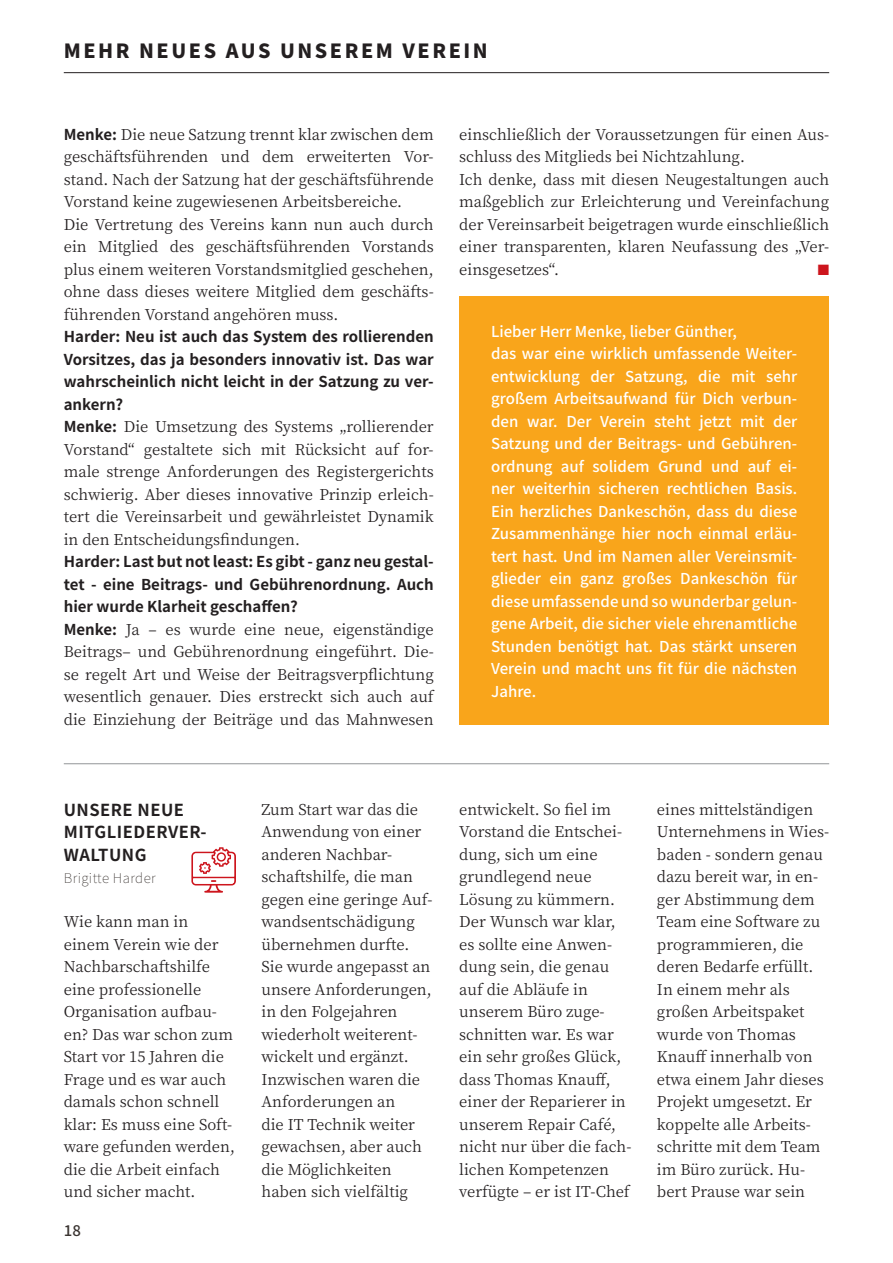
<style>
.page{position:relative;width:893px;height:1263px;background:#fff}
.page>*{position:absolute;margin:0;border:0;box-sizing:border-box;transform-origin:0 0}
.t1{font:900 19.5px "Noto Sans JP";letter-spacing:.13em;color:#231f20}
.t2{font:700 16.5px/22.5px "Noto Sans JP";letter-spacing:.03em;color:#231f20}
.t3{font:15px/22.5px "Noto Serif JP";color:#231f20}
.t4{font:500 15px/22.5px "Noto Sans JP";color:#fff}
.t5{font:700 15px/22.5px "Noto Sans JP";color:#231f20;text-align:justify}
.t6{font:500 15px "Noto Sans JP";color:#3b3532}
.t7{font:15px "Zapf Dingbats ITC";color:#cd151d}
.t8{font:100 13.5px "Noto Sans JP";letter-spacing:.03em;color:#3b3532}
.s1{font-family:"Noto Sans JP";font-weight:700}
</style>
<div class="page">
<hr style="left:64px;top:72px;width:765px;height:1px;background:#231f20">
<div style="left:459px;top:297px;width:370px;height:428px;background:#f9a51b"></div>
<hr style="left:64px;top:763px;width:765px;height:1px;background:#939598">
<svg style="left:191px;top:847px;width:45px;height:46px"></svg>
<h1 class="t1" style="left:64px;top:40px;width:426px">MEHR NEUES AUS UNSEREM VEREIN</h1>
<p class="t3" style="left:64px;top:123px;width:371px"><span class="s1">Menke:</span> Die neue Satzung trennt klar zwischen dem geschäftsführenden und dem erweiterten Vor&shy;stand. Nach der Satzung hat der geschäftsführende Vorstand keine zugewiesenen Arbeitsbereiche.<br>Die Vertretung des Vereins kann nun auch durch ein Mitglied des geschäftsführenden Vorstands plus einem weiteren Vorstandsmitglied geschehen, ohne dass dieses weitere Mitglied dem geschäfts&shy;führenden Vorstand angehören muss.</p>
<p class="t5" style="left:64px;top:326px;width:371px">Harder: Neu ist auch das System des rollierenden Vorsitzes, das ja besonders innovativ ist. Das war wahrscheinlich nicht leicht in der Satzung zu ver&shy;ankern?</p>
<p class="t3" style="left:64px;top:416px;width:371px;text-align:justify"><span class="s1">Menke:</span> Die Umsetzung des Systems „rollierender Vorstand“ gestaltete sich mit Rücksicht auf for&shy;male strenge Anforderungen des Registergerichts schwierig. Aber dieses innovative Prinzip erleich&shy;tert die Vereinsarbeit und gewährleistet Dynamik in den Entscheidungsfindungen.</p>
<p class="t5" style="left:64px;top:551px;width:371px">Harder: Last but not least: Es gibt - ganz neu gestal&shy;tet - eine Beitrags- und Gebührenordnung. Auch hier wurde Klarheit geschaffen?</p>
<p class="t3" style="left:64px;top:618px;width:371px;text-align:justify"><span class="s1">Menke:</span> Ja – es wurde eine neue, eigenständige Beitrags– und Gebührenordnung eingeführt. Die&shy;se regelt Art und Weise der Beitragsverpflichtung wesentlich genauer. Dies erstreckt sich auch auf die Einziehung der Beiträge und das Mahnwesen</p>
<p class="t3" style="left:459px;top:123px;width:371px">einschließlich der Voraussetzungen für einen Aus&shy;schluss des Mitglieds bei Nichtzahlung.<br>Ich denke, dass mit diesen Neugestaltungen auch maßgeblich zur Erleichterung und Vereinfachung der Vereinsarbeit beigetragen wurde einschließlich einer transparenten, klaren Neufassung des „Ver&shy;einsgesetzes“.</p>
<p class="t7" style="left:818px;top:262px;width:13px">■</p>
<p class="t4" style="left:491px;top:320px;width:308px">Lieber Herr Menke, lieber Günther,<br>das war eine wirklich umfassende Weiter&shy;entwicklung der Satzung, die mit sehr großem Arbeitsaufwand für Dich verbun&shy;den war. Der Verein steht jetzt mit der Satzung und der Beitrags- und Gebühren&shy;ordnung auf solidem Grund und auf ei&shy;ner weiterhin sicheren rechtlichen Basis.<br>Ein herzliches Dankeschön, dass du diese Zusammenhänge hier noch einmal erläu&shy;tert hast. Und im Namen aller Vereinsmit&shy;glieder ein ganz großes Dankeschön für diese umfassende und so wunderbar gelun&shy;gene Arbeit, die sicher viele ehrenamtliche Stunden benötigt hat. Das stärkt unseren Verein und macht uns fit für die nächsten Jahre.</p>
<p class="t2" style="left:64px;top:799px;width:144px">UNSERE NEUE<br>MITGLIEDERVER-<br>WALTUNG</p>
<p class="t8" style="left:64px;top:871px;width:94px">Brigitte Harder</p>
<p class="t3" style="left:64px;top:911px;width:173px">Wie kann man in einem Verein wie der<br>Nachbarschaftshilfe eine professionelle<br>Organisation aufbau&shy;en? Das war schon zum<br>Start vor 15 Jahren die<br>Frage und es war auch damals schon schnell klar: Es muss eine Soft&shy;ware gefunden werden, die die Arbeit einfach und sicher macht.</p>
<p class="t6" style="left:64px;top:1222px;width:19px">18</p>
<p class="t3" style="left:261px;top:798px;width:173px">Zum Start war das die<br>Anwendung von einer anderen Nachbar&shy;schaftshilfe, die man gegen eine geringe Auf&shy;wandsentschädigung übernehmen durfte.<br>Sie wurde angepasst an unsere Anforderungen, in den Folgejahren wiederholt weiterent&shy;wickelt und ergänzt.<br>Inzwischen waren die<br>Anforderungen an<br>die IT Technik weiter gewachsen, aber auch die Möglichkeiten haben sich vielfältig</p>
<p class="t3" style="left:459px;top:798px;width:174px">entwickelt. So fiel im<br>Vorstand die Entschei&shy;dung, sich um eine grundlegend neue<br>Lösung zu kümmern.<br>Der Wunsch war klar, es sollte eine Anwen&shy;dung sein, die genau auf die Abläufe in unserem Büro zuge&shy;schnitten war. Es war ein sehr großes Glück, dass Thomas Knauff, einer der Reparierer in unserem Repair Café, nicht nur über die fach&shy;lichen Kompetenzen verfügte – er ist IT-Chef</p>
<p class="t3" style="left:657px;top:798px;width:174px">eines mittelständigen<br>Unternehmens in Wies&shy;baden - sondern genau dazu bereit war, in en&shy;ger Abstimmung dem<br>Team eine Software zu programmieren, die deren Bedarfe erfüllt.<br>In einem mehr als großen Arbeitspaket wurde von Thomas<br>Knauff innerhalb von etwa einem Jahr dieses<br>Projekt umgesetzt. Er koppelte alle Arbeits&shy;schritte mit dem Team im Büro zurück. Hu&shy;bert Prause war sein</p>
</div>
